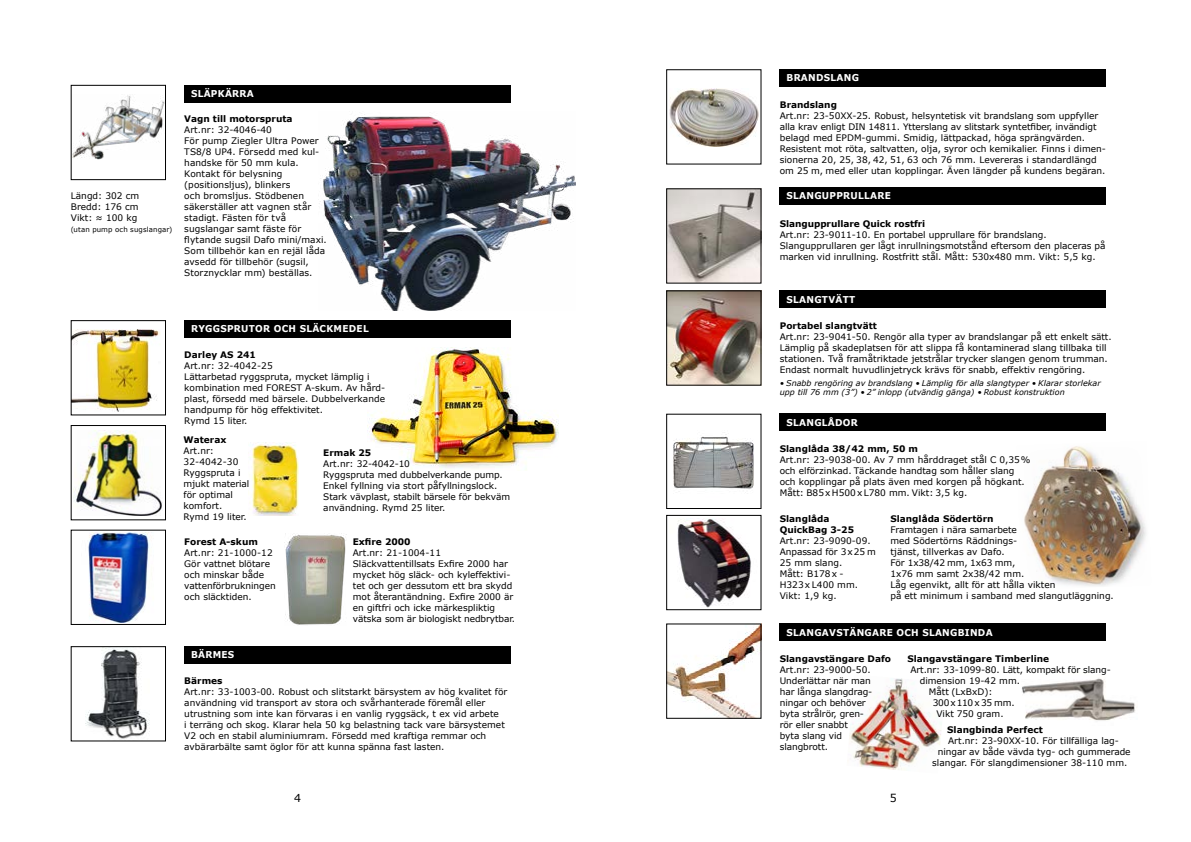
<style>
.page{position:relative;width:1191px;height:842px;background:#fff}
.page>*{position:absolute;margin:0;border:0;box-sizing:border-box;transform-origin:0 0}
.t1{font:11px "Verdana";color:#000}
.t2{font:700 9.4px "Verdana";letter-spacing:.03em;color:#fff;scale:.95 1}
.t3{font:9px/11px "Verdana";color:#000}
.t4{font:700 9px/11px "Verdana";color:#000}
.t5{font:9px "Verdana";letter-spacing:-.03em;color:#000}
.t6{font:italic 8px/9px "Verdana";color:#000}
.t7{font:7px "Verdana";letter-spacing:.015em;color:#000}
</style>
<div class="page">
<div style="left:184px;top:320px;width:326px;height:17px;background:#000"></div>
<img style="left:849px;top:678px;width:92px;height:92px">
<img style="left:1022px;top:678px;width:114px;height:43px">
<img style="left:367px;top:347px;width:191px;height:123px">
<img style="left:86px;top:648px;width:64px;height:91px">
<div style="left:71px;top:646px;width:95px;height:95px;border:1px solid #000"></div>
<img style="left:73px;top:330px;width:87px;height:81px">
<div style="left:71px;top:320px;width:95px;height:95px;border:1px solid #000"></div>
<div style="left:184px;top:646px;width:326px;height:17px;background:#000"></div>
<img style="left:669px;top:88px;width:89px;height:58px">
<div style="left:666px;top:69px;width:95px;height:95px;border:1px solid #000"></div>
<div style="left:780px;top:69px;width:326px;height:17px;background:#000"></div>
<div style="left:780px;top:187px;width:326px;height:17px;background:#000"></div>
<img style="left:668px;top:191px;width:91px;height:90px">
<div style="left:71px;top:530px;width:95px;height:95px;border:1px solid #000"></div>
<img style="left:1024px;top:446px;width:122px;height:140px">
<div style="left:780px;top:414px;width:326px;height:17px;background:#000"></div>
<img style="left:673px;top:432px;width:80px;height:60px">
<div style="left:666px;top:414px;width:95px;height:95px;border:1px solid #000"></div>
<div style="left:666px;top:515px;width:95px;height:95px;border:1px solid #000"></div>
<img style="left:677px;top:518px;width:74px;height:90px">
<div style="left:780px;top:291px;width:326px;height:17px;background:#000"></div>
<img style="left:668px;top:293px;width:91px;height:90px">
<div style="left:780px;top:624px;width:326px;height:17px;background:#000"></div>
<img style="left:668px;top:626px;width:91px;height:90px">
<img style="left:88px;top:533px;width:61px;height:90px">
<img style="left:285px;top:534px;width:62px;height:91px">
<div style="left:71px;top:425px;width:95px;height:95px;border:1px solid #000"></div>
<img style="left:252px;top:442px;width:46px;height:73px">
<img style="left:74px;top:431px;width:88px;height:85px">
<img style="left:319px;top:114px;width:256px;height:197px">
<img style="left:73px;top:95px;width:91px;height:64px">
<div style="left:71px;top:85px;width:95px;height:95px;border:1px solid #000"></div>
<div style="left:184px;top:85px;width:326px;height:17px;background:#000"></div>
<p class="t3" style="left:71px;top:190px;width:70px;text-align:justify">Längd: 302 cm Bredd: 176 cm Vikt: ≈ 100 kg</p>
<p class="t7" style="left:71px;top:225px;width:103px">(utan pump och sugslangar)</p>
<p class="t2" style="left:191px;top:87px;width:68px">SLÄPKÄRRA</p>
<p class="t4" style="left:184px;top:113px;width:110px">Vagn till motorspruta</p>
<p class="t3" style="left:184px;top:124px;width:144px">Art.nr: 32-4046-40<br>För pump Ziegler Ultra Power<br>TS8/8 UP4. Försedd med kul&shy;handske för 50 mm kula.<br>Kontakt för belysning (positionsljus), blinkers<br>och bromsljus. Stödbenen säkerställer att vagnen står stadigt. Fästen för två sugslangar samt fäste för flytande sugsil Dafo mini/maxi.<br>Som tillbehör kan en rejäl låda avsedd för tillbehör (sugsil,<br>Storznycklar mm) beställas.</p>
<p class="t2" style="left:191px;top:323px;width:188px">RYGGSPRUTOR OCH SLÄCKMEDEL</p>
<p class="t4" style="left:184px;top:350px;width:73px">Darley AS 241</p>
<p class="t3" style="left:184px;top:361px;width:202px">Art.nr: 32-4042-25<br>Lättarbetad ryggspruta, mycket lämplig i kombination med FOREST A-skum. Av hård&shy;plast, försedd med bärsele. Dubbelverkande handpump för hög effektivitet.<br>Rymd 15 liter.</p>
<p class="t4" style="left:184px;top:435px;width:44px">Waterax</p>
<p class="t3" style="left:184px;top:446px;width:67px">Art.nr:<br>32-4042-30<br>Ryggspruta i mjukt material för optimal komfort.<br>Rymd 19 liter.</p>
<p class="t4" style="left:184px;top:536px;width:75px">Forest A-skum</p>
<p class="t3" style="left:184px;top:548px;width:93px">Art.nr: 21-1000-12<br>Gör vattnet blötare och minskar både vattenförbrukningen och släcktiden.</p>
<p class="t2" style="left:191px;top:649px;width:47px">BÄRMES</p>
<p class="t4" style="left:323px;top:447px;width:50px">Ermak 25</p>
<p class="t3" style="left:323px;top:459px;width:189px">Art.nr: 32-4042-10<br>Ryggspruta med dubbelverkande pump.<br>Enkel fyllning via stort påfyllningslock.<br>Stark vävplast, stabilt bärsele för bekväm användning. Rymd 25 liter.</p>
<p class="t4" style="left:353px;top:536px;width:59px">Exfire 2000</p>
<p class="t3" style="left:353px;top:548px;width:164px">Art.nr: 21-1004-11<br>Släckvattentillsats Exfire 2000 har mycket hög släck- och kyleffektivi&shy;tet och ger dessutom ett bra skydd mot återantändning. Exfire 2000 är en giftfri och icke märkespliktig vätska som är biologiskt nedbrytbar.</p>
<p class="t4" style="left:184px;top:676px;width:40px">Bärmes</p>
<p class="t3" style="left:184px;top:687px;width:324px">Art.nr: 33-1003-00. Robust och slitstarkt bärsystem av hög kvalitet för användning vid transport av stora och svårhanterade föremål eller utrustning som inte kan förvaras i en vanlig ryggsäck, t ex vid arbete<br>i terräng och skog. Klarar hela 50 kg belastning tack vare bärsystemet V2 och en stabil aluminiumram. Försedd med kraftiga remmar och avbärarbälte samt öglor för att kunna spänna fast lasten.</p>
<p class="t2" style="left:786px;top:72px;width:78px">BRANDSLANG</p>
<p class="t4" style="left:780px;top:99px;width:59px">Brandslang</p>
<p class="t3" style="left:780px;top:110px;width:327px">Art.nr: 23-50XX-25. Robust, helsyntetisk vit brandslang som uppfyller alla krav enligt DIN 14811. Ytterslang av slitstark syntetfiber, invändigt belagd med EPDM-gummi. Smidig, lättpackad, höga sprängvärden.<br>Resistent mot röta, saltvatten, olja, syror och kemikalier. Finns i dimen&shy;sionerna 20, 25, 38, 42, 51, 63 och 76 mm. Levereras i standardlängd om 25 m, med eller utan kopplingar. Även längder på kundens begäran.</p>
<p class="t2" style="left:786px;top:190px;width:111px">SLANGUPPRULLARE</p>
<p class="t4" style="left:780px;top:218px;width:147px">Slangupprullare Quick rostfri</p>
<p class="t3" style="left:780px;top:229px;width:327px">Art.nr: 23-9011-10. En portabel upprullare för brandslang.<br>Slangupprullaren ger lågt inrullningsmotstånd eftersom den placeras på marken vid inrullning. Rostfritt stål. Mått: 530x480 mm. Vikt: 5,5 kg.</p>
<p class="t2" style="left:786px;top:293px;width:74px">SLANGTVÄTT</p>
<p class="t4" style="left:780px;top:320px;width:99px">Portabel slangtvätt</p>
<p class="t3" style="left:780px;top:331px;width:333px">Art.nr: 23-9041-50. Rengör alla typer av brandslangar på ett enkelt sätt.<br>Lämplig på skadeplatsen för att slippa få kontaminerad slang tillbaka till stationen. Två framåtriktade jetstrålar trycker slangen genom trumman.<br>Endast normalt huvudlinjetryck krävs för snabb, effektiv rengöring.</p>
<p class="t6" style="left:780px;top:378px;width:322px">• Snabb rengöring av brandslang • Lämplig för alla slangtyper • Klarar storlekar upp till 76 mm (3”) • 2” inlopp (utvändig gänga) • Robust konstruktion</p>
<p class="t2" style="left:786px;top:416px;width:77px">SLANGLÅDOR</p>
<p class="t4" style="left:780px;top:443px;width:140px">Slanglåda 38/42 mm, 50 m</p>
<p class="t3" style="left:780px;top:454px;width:252px">Art.nr: 23-9038-00. Av 7 mm hårddraget stål C 0,35% och elförzinkad. Täckande handtag som håller slang och kopplingar på plats även med korgen på högkant.<br>Mått: B85 x H500 x L780 mm. Vikt: 3,5 kg.</p>
<p class="t4" style="left:780px;top:513px;width:76px">Slanglåda<br>QuickBag 3-25</p>
<p class="t3" style="left:780px;top:535px;width:97px">Art.nr: 23-9090-09.<br>Anpassad för 3x 25 m<br>25 mm slang.<br>Mått: B178 x -<br>H323 x L400 mm.<br>Vikt: 1,9 kg.</p>
<p class="t4" style="left:890px;top:513px;width:105px">Slanglåda Södertörn</p>
<p class="t3" style="left:890px;top:524px;width:225px">Framtagen i nära samarbete<br>med Södertörns Räddnings-<br>tjänst, tillverkas av Dafo.<br>För 1x38/42 mm, 1x63 mm,<br>1x76 mm samt 2x38/42 mm.<br>Låg egenvikt, allt för att hålla vikten<br>på ett minimum i samband med slangutläggning.</p>
<p class="t2" style="left:786px;top:626px;width:218px">SLANGAVSTÄNGARE OCH SLANGBINDA</p>
<p class="t4" style="left:780px;top:653px;width:113px">Slangavstängare Dafo</p>
<p class="t3" style="left:780px;top:664px;width:94px">Art.nr: 23-9000-50.<br>Underlättar när man har långa slangdrag&shy;ningar och behöver byta strålrör, gren&shy;rör eller snabbt<br>byta slang vid slangbrott.</p>
<p class="t4" style="left:907px;top:653px;width:143px">Slangavstängare Timberline</p>
<p class="t3" style="left:910px;top:664px;width:202px">Art.nr: 33-1099-80. Lätt, kompakt för slang-</p>
<p class="t3" style="left:919px;top:675px;width:102px">dimension 19-42 mm.</p>
<p class="t3" style="left:929px;top:686px;width:65px">Mått (LxBxD):</p>
<p class="t5" style="left:932px;top:697px;width:83px">300 x 110 x 35 mm.</p>
<p class="t3" style="left:936px;top:708px;width:69px">Vikt 750 gram.</p>
<p class="t4" style="left:947px;top:725px;width:97px">Slangbinda Perfect</p>
<p class="t3" style="left:948px;top:736px;width:172px">Art.nr: 23-90XX-10. För tillfälliga lag-</p>
<p class="t3" style="left:938px;top:747px;width:194px">ningar av både vävda tyg- och gummerade</p>
<p class="t3" style="left:932px;top:758px;width:197px">slangar. För slangdimensioner 38-110 mm.</p>
<p class="t1" style="left:294px;top:791px;width:8px">4</p>
<p class="t1" style="left:889px;top:791px;width:8px">5</p>
</div>
